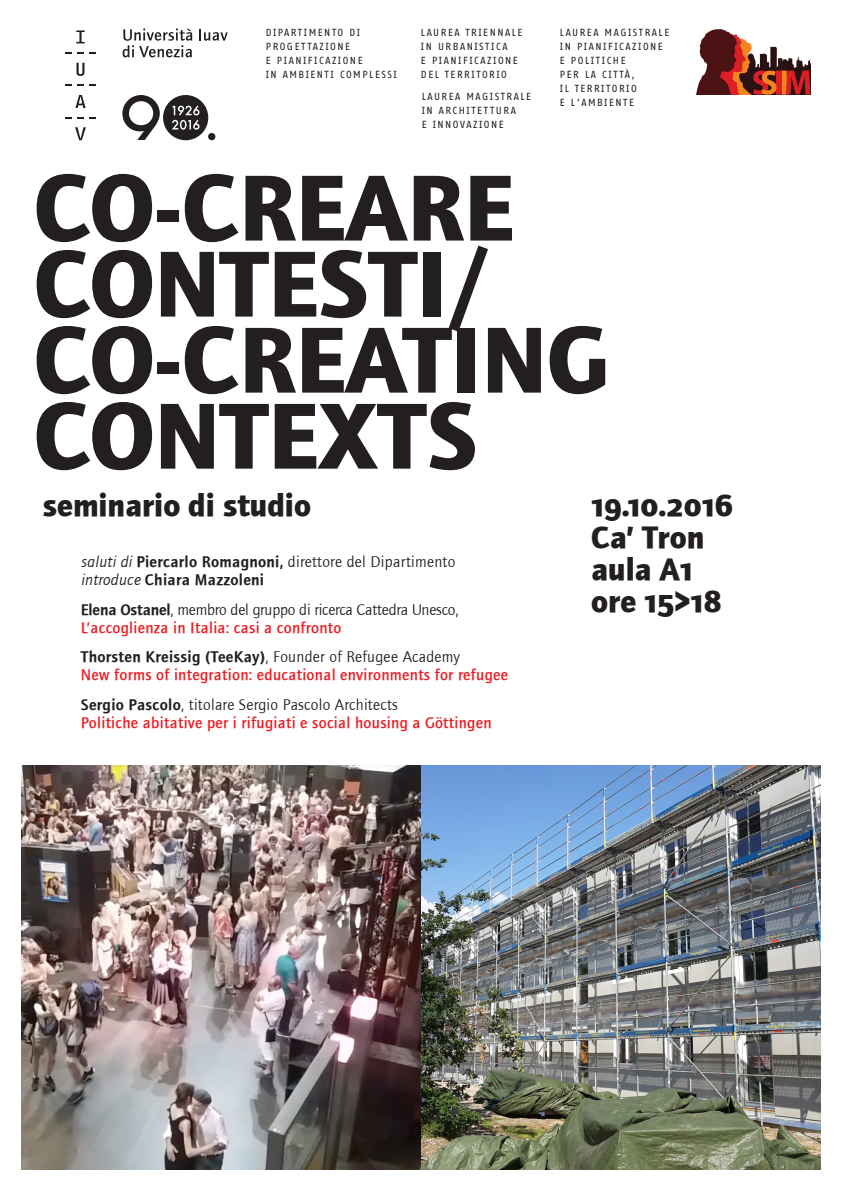
<style>
.page{position:relative;width:842px;height:1191px;background:#fff}
.page>*{position:absolute;margin:0;border:0;box-sizing:border-box;transform-origin:0 0}
.TITOLO{font:700 97px/76px "Foundry Journal";color:#231f20}
.SOTTOTITOLO___INFO{font:700 32px "Foundry Journal";color:#231f20}
.SOTTOTITOLO___INFO-2{font:700 32px "Foundry Journal Sc";color:#231f20}
.TESTO_piccolo{font:500 16px "Foundry Journal";letter-spacing:.02em;color:#ee1d23}
.TESTO_piccolo-2{font:16px "Foundry Journal";letter-spacing:.02em;color:#231f20}
.TESTO_piccolo-3{font:16px "Foundry Journal Demi";letter-spacing:.02em;color:#231f20}
.TESTO_piccolo-4{font:16px "Foundry Journal";letter-spacing:-.01em;color:#231f20}
.INTESTAZIONE_maiusco{font:10px "Fago Office Sans";letter-spacing:.15em;color:#231f20}
.s1{font-style:italic}
.s2{font-family:"Foundry Journal Demi"}
.s3{font-family:"Foundry Journal";font-style:italic}
.s4{font-family:"Foundry Journal"}
.s5{font-family:"Foundry Journal Sc"}
</style>
<div class="page">
<svg style="left:76px;top:30px;width:9px;height:13px"></svg>
<svg style="left:65px;top:52px;width:6px;height:2px"></svg>
<svg style="left:77px;top:52px;width:7px;height:2px"></svg>
<svg style="left:90px;top:52px;width:6px;height:2px"></svg>
<svg style="left:77px;top:63px;width:7px;height:13px"></svg>
<svg style="left:65px;top:84px;width:6px;height:2px"></svg>
<svg style="left:77px;top:84px;width:7px;height:2px"></svg>
<svg style="left:90px;top:84px;width:6px;height:2px"></svg>
<svg style="left:75px;top:95px;width:11px;height:13px"></svg>
<svg style="left:65px;top:117px;width:6px;height:2px"></svg>
<svg style="left:77px;top:117px;width:7px;height:2px"></svg>
<svg style="left:90px;top:117px;width:6px;height:2px"></svg>
<svg style="left:75px;top:127px;width:11px;height:13px"></svg>
<svg style="left:199px;top:29px;width:29px;height:12px"></svg>
<svg style="left:123px;top:28px;width:69px;height:29px"></svg>
<svg style="left:122px;top:95px;width:86px;height:45px"></svg>
<div style="left:208px;top:133px;width:7px;height:7px;background:#231f20;border-radius:50%"></div>
<img style="left:21px;top:765px;width:800px;height:404px">
<img style="left:697px;top:29px;width:113px;height:66px">
<p class="INTESTAZIONE_maiusco" style="left:266px;top:27px;width:96px">DIPARTIMENTO DI</p>
<p class="INTESTAZIONE_maiusco" style="left:266px;top:41px;width:86px">PROGETTAZIONE</p>
<p class="INTESTAZIONE_maiusco" style="left:266px;top:55px;width:98px">E PIANIFICAZIONE</p>
<p class="INTESTAZIONE_maiusco" style="left:266px;top:69px;width:132px">IN AMBIENTI COMPLESSI</p>
<p class="INTESTAZIONE_maiusco" style="left:421px;top:27px;width:103px">LAUREA TRIENNALE</p>
<p class="INTESTAZIONE_maiusco" style="left:421px;top:41px;width:88px">IN URBANISTICA</p>
<p class="INTESTAZIONE_maiusco" style="left:421px;top:55px;width:98px">E PIANIFICAZIONE</p>
<p class="INTESTAZIONE_maiusco" style="left:421px;top:69px;width:87px">DEL TERRITORIO</p>
<p class="INTESTAZIONE_maiusco" style="left:422px;top:91px;width:111px">LAUREA MAGISTRALE</p>
<p class="INTESTAZIONE_maiusco" style="left:422px;top:105px;width:96px">IN ARCHITETTURA</p>
<p class="INTESTAZIONE_maiusco" style="left:422px;top:119px;width:83px">E INNOVAZIONE</p>
<p class="INTESTAZIONE_maiusco" style="left:560px;top:27px;width:111px">LAUREA MAGISTRALE</p>
<p class="INTESTAZIONE_maiusco" style="left:560px;top:41px;width:104px">IN PIANIFICAZIONE</p>
<p class="INTESTAZIONE_maiusco" style="left:560px;top:55px;width:67px">E POLITICHE</p>
<p class="INTESTAZIONE_maiusco" style="left:560px;top:69px;width:76px">PER LA CITTÀ,</p>
<p class="INTESTAZIONE_maiusco" style="left:560px;top:83px;width:78px">IL TERRITORIO</p>
<p class="INTESTAZIONE_maiusco" style="left:560px;top:97px;width:75px">E L’AMBIENTE</p>
<p class="TITOLO" style="left:34px;top:170px;width:481px">CO-CREARE</p>
<p class="TITOLO" style="left:34px;top:246px;width:475px">CONTESTI/</p>
<p class="TITOLO" style="left:34px;top:322px;width:576px">CO-CREATING<br>CONTEXTS</p>
<p class="SOTTOTITOLO___INFO" style="left:43px;top:486px;width:270px">seminario di studio</p>
<p class="TESTO_piccolo-2" style="left:81px;top:553px;width:376px"><span class="s1">saluti di</span> <span class="s2">Piercarlo Romagnoni,</span> direttore del Dipartimento</p>
<p class="TESTO_piccolo-3" style="left:81px;top:571px;width:185px"><span class="s3">introduce</span> Chiara Mazzoleni</p>
<p class="TESTO_piccolo-4" style="left:81px;top:601px;width:379px"><span class="s2">Elena Ostanel</span>, membro del gruppo di ricerca Cattedra Unesco,</p>
<p class="TESTO_piccolo" style="left:81px;top:618px;width:262px">L’accoglienza in Italia: casi a confronto</p>
<p class="TESTO_piccolo-3" style="left:81px;top:647px;width:381px">Thorsten Kreissig (TeeKay)<span class="s4">, Founder of Refugee Academy</span></p>
<p class="TESTO_piccolo" style="left:81px;top:666px;width:429px">New forms of integration: educational environments for refugee</p>
<p class="TESTO_piccolo-2" style="left:81px;top:695px;width:318px"><span class="s2">Sergio Pascolo</span>, titolare Sergio Pascolo Architects</p>
<p class="TESTO_piccolo" style="left:81px;top:713px;width:412px">Politiche abitative per i rifugiati e social housing a Göttingen</p>
<p class="SOTTOTITOLO___INFO-2" style="left:591px;top:486px;width:143px">19.10.2016</p>
<p class="SOTTOTITOLO___INFO" style="left:591px;top:518px;width:115px">Ca’ Tron</p>
<p class="SOTTOTITOLO___INFO" style="left:591px;top:550px;width:103px">aula A<span class="s5">1</span></p>
<p class="SOTTOTITOLO___INFO-2" style="left:591px;top:582px;width:132px"><span class="s4">ore</span> 15&gt;18</p>
</div>
